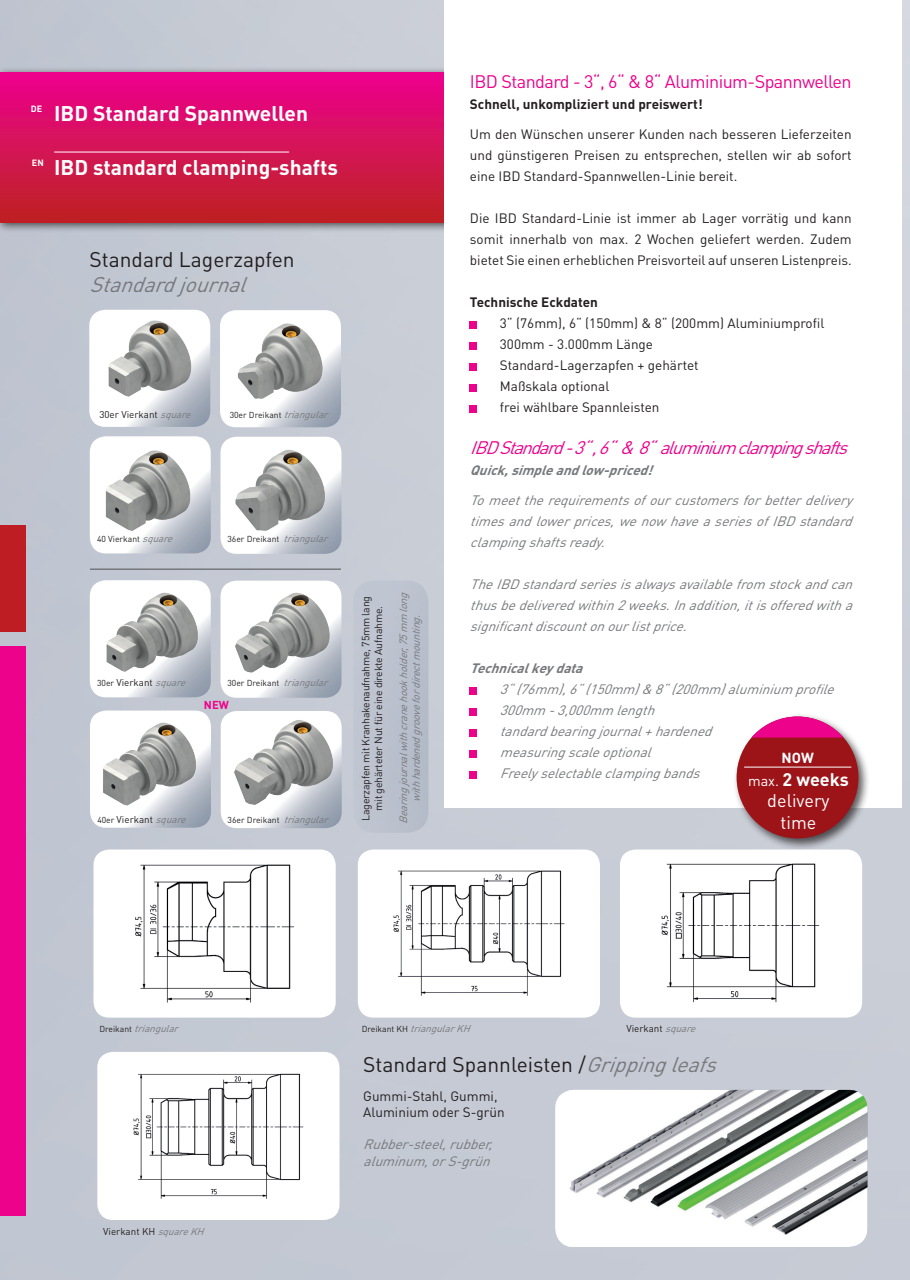
<style>
.page{position:relative;width:910px;height:1280px;background:#fff}
.page>*{position:absolute;margin:0;border:0;box-sizing:border-box;transform-origin:0 0}
.t1{font:21px "DIN Pro";color:#231f20}
.t2{font:700 21px "DIN Pro";color:#fff}
.t3{font:italic 21px "DIN Pro";color:#76787b}
.t4{font:italic 18px "DIN Pro";color:#ed028c}
.t5{font:18px "DIN Pro";letter-spacing:-.03em;color:#ed028c}
.t6{font:18px/21.6px "DIN Pro";color:#fff;text-align:center}
.t7{font:700 14.4px "DIN Pro";color:#fff}
.t8{font:13.5px/21px "DIN Pro";color:#231f20}
.t9{font:italic 13.5px/21px "DIN Pro";color:#76787b}
.t10{font:700 13.5px "DIN Pro";color:#231f20}
.t11{font:italic 700 13.5px "DIN Pro";color:#76787b}
.t12{font:700 11.4px "DIN Pro";color:#ed028c}
.t13{font:10.5px/12.6px "DIN Pro";letter-spacing:-.02em;color:#231f20;text-align:center}
.t14{font:italic 10.5px/12.6px "DIN Pro";color:#76787b;text-align:center}
.t15{font:9.75px "DIN Pro";color:#231f20}
.t16{font:italic 9.75px "DIN Pro";color:#76787b}
.t17{font:700 9px "DIN Pro";color:#fff}
.t18{font:8.55px "DIN Pro";color:#231f20}
.s1{font-style:italic;color:#76787b}
.s2{font-style:italic;font-size:9.75px;color:#76787b}
.s3{font-size:8.55px}
.s4{font-size:14.4px}
.s5{font-weight:700}
.s6{font-style:normal;font-size:8.55px;color:#231f20}
</style>
<div class="page">
<div style="left:0;top:0;width:901px;height:1280px;background:#c5cad4"></div>
<svg style="left:555px;top:1090px;width:12px;height:157px"></svg>
<img style="left:567px;top:1090px;width:300px;height:157px">
<div style="left:0;top:526px;width:26px;height:106px;background:#be1e23"></div>
<div style="left:0;top:646px;width:26px;height:569px;background:#ed028c"></div>
<div style="left:0;top:66px;width:476px;height:167px;background:#231f20;opacity:.75"></div>
<div style="left:0;top:72px;width:466px;height:150px;background:linear-gradient(to bottom,#ee018e,#bd2222)"></div>
<hr style="left:54px;top:152px;width:235px;height:1px;background:#fff">
<div style="left:444px;top:0;width:457px;height:808px;background:#fff"></div>
<div style="left:470px;top:321px;width:7px;height:7px;background:#ed028c"></div>
<div style="left:470px;top:342px;width:7px;height:7px;background:#ed028c"></div>
<div style="left:470px;top:363px;width:7px;height:7px;background:#ed028c"></div>
<div style="left:470px;top:384px;width:7px;height:7px;background:#ed028c"></div>
<div style="left:470px;top:405px;width:7px;height:7px;background:#ed028c"></div>
<div style="left:470px;top:687px;width:7px;height:7px;background:#ed028c"></div>
<div style="left:470px;top:708px;width:7px;height:7px;background:#ed028c"></div>
<div style="left:470px;top:729px;width:7px;height:7px;background:#ed028c"></div>
<div style="left:470px;top:750px;width:7px;height:7px;background:#ed028c"></div>
<div style="left:470px;top:771px;width:7px;height:7px;background:#ed028c"></div>
<div style="left:733px;top:713px;width:138px;height:138px;background:#231f20;opacity:.75"></div>
<div style="left:737px;top:716px;width:121px;height:122px;background:#9c1418;border-radius:50%"></div>
<svg style="left:751px;top:716px;width:92px;height:21px"></svg>
<hr style="left:744px;top:767px;width:107px;height:1px;background:#fff">
<svg style="left:220px;top:437px;width:121px;height:117px"></svg>
<svg style="left:90px;top:436px;width:121px;height:117px"></svg>
<svg style="left:220px;top:310px;width:121px;height:117px"></svg>
<svg style="left:89px;top:310px;width:121px;height:117px"></svg>
<img style="left:99px;top:314px;width:105px;height:95px">
<img style="left:229px;top:314px;width:105px;height:95px">
<svg style="left:220px;top:581px;width:121px;height:117px"></svg>
<svg style="left:90px;top:580px;width:121px;height:117px"></svg>
<img style="left:97px;top:446px;width:105px;height:95px">
<img style="left:231px;top:446px;width:105px;height:94px">
<svg style="left:221px;top:711px;width:121px;height:117px"></svg>
<svg style="left:90px;top:710px;width:121px;height:118px"></svg>
<img style="left:102px;top:587px;width:105px;height:95px">
<img style="left:232px;top:587px;width:105px;height:95px">
<img style="left:99px;top:719px;width:105px;height:95px">
<img style="left:234px;top:718px;width:105px;height:95px">
<hr style="left:90px;top:568px;width:251px;height:2px;background:#76787b">
<div style="left:353px;top:581px;width:75px;height:252px;background:#bcc2ce"></div>
<div style="left:94px;top:849px;width:242px;height:169px;background:#fff;border-radius:16px"></div>
<img style="left:135px;top:864px;width:160px;height:138px">
<div style="left:358px;top:849px;width:242px;height:169px;background:#fff;border-radius:16px"></div>
<img style="left:393px;top:870px;width:172px;height:126px">
<div style="left:620px;top:849px;width:242px;height:169px;background:#fff;border-radius:16px"></div>
<img style="left:662px;top:863px;width:158px;height:140px">
<div style="left:97px;top:1052px;width:242px;height:168px;background:#fff;border-radius:16px"></div>
<img style="left:133px;top:1073px;width:171px;height:125px">
<p class="t17" style="left:31px;top:103px;width:13px">DE</p>
<p class="t17" style="left:32px;top:157px;width:13px">EN</p>
<h1 class="t2" style="left:54px;top:99px;width:255px">IBD Standard Spannwellen</h1>
<h1 class="t2" style="left:54px;top:153px;width:285px">IBD standard clamping-shafts</h1>
<h1 class="t1" style="left:90px;top:245px;width:206px">Standard Lagerzapfen</h1>
<h1 class="t3" style="left:90px;top:270px;width:167px">Standardjournal</h1>
<p class="t15" style="left:99px;top:408px;width:97px">30er Vierkant <span class="s1">square</span></p>
<p class="t18" style="left:230px;top:409px;width:104px">30er Dreikant <span class="s2">triangular</span></p>
<p class="t18" style="left:97px;top:533px;width:81px">40 Vierkant <span class="s2">square</span></p>
<p class="t18" style="left:227px;top:533px;width:106px">36er Dreikant <span class="s2">triangular</span></p>
<p class="t15" style="left:97px;top:676px;width:94px"><span class="s3">30er</span> Vierkant <span class="s1">square</span></p>
<p class="t18" style="left:227px;top:677px;width:106px">30er Dreikant <span class="s2">triangular</span></p>
<p class="t12" style="left:204px;top:697px;width:27px">NEW</p>
<p class="t15" style="left:97px;top:813px;width:94px"><span class="s3">40er</span> Vierkant <span class="s1">square</span></p>
<p class="t18" style="left:228px;top:814px;width:106px">36er Dreikant <span class="s2">triangular</span></p>
<p class="t13" style="left:359px;top:821px;width:226px;rotate:-90deg">Lagerzapfen mit Kranhakenaufnahme, 75mm lang mit gehärteter Nut für eine direkte Aufnahme.</p>
<p class="t14" style="left:397px;top:824px;width:237px;rotate:-90deg">Bearingjournalwithcranehookholder,75mmlong withhardenedgroovefordirectmounting.</p>
<h2 class="t5" style="left:470px;top:69px;width:383px">IBD Standard - 3“, 6“ &amp; 8“ Aluminium-Spannwellen</h2>
<p class="t10" style="left:470px;top:95px;width:234px">Schnell, unkompliziert und preiswert!</p>
<p class="t8" style="left:470px;top:123px;width:383px;text-align:justify">Um den Wünschen unserer Kunden nach besseren Lieferzeiten und günstigeren Preisen zu entsprechen, stellen wir ab sofort eine IBD Standard-Spannwellen-Linie bereit.</p>
<p class="t8" style="left:470px;top:207px;width:383px;text-align:justify">Die IBD Standard-Linie ist immer ab Lager vorrätig und kann somit innerhalb von max. 2 Wochen geliefert werden. Zudem bietet Sie einen erheblichen Preisvorteil auf unseren Listenpreis.</p>
<p class="t10" style="left:470px;top:293px;width:130px">Technische Eckdaten</p>
<p class="t8" style="left:500px;top:312px;width:326px">3“ (76mm), 6“ (150mm) &amp; 8“ (200mm) Aluminiumprofil<br>300mm - 3.000mm Länge<br>Standard-Lagerzapfen + gehärtet<br>Maßskala optional<br>frei wählbare Spannleisten</p>
<h2 class="t4" style="left:470px;top:435px;width:387px">IBDStandard-3“,6“&amp;8“aluminiumclampingshafts</h2>
<p class="t11" style="left:470px;top:461px;width:190px">Quick,simpleandlow-priced!</p>
<p class="t9" style="left:470px;top:489px;width:390px;text-align:justify">Tomeettherequirementsofourcustomersforbetterdelivery timesandlowerprices,wenowhaveaseriesofIBDstandard clampingshaftsready.</p>
<p class="t9" style="left:470px;top:573px;width:390px;text-align:justify">TheIBDstandardseriesisalwaysavailablefrom stockandcan thusbedeliveredwithin2weeks.Inaddition,itisofferedwitha significantdiscountonourlistprice.</p>
<p class="t11" style="left:470px;top:659px;width:120px">Technicalkeydata</p>
<p class="t9" style="left:500px;top:678px;width:341px">3“(76mm),6“(150mm)&amp;8“(200mm)aluminium profile 300mm -3,000mm length tandardbearingjournal+hardened measuringscaleoptional Freelyselectableclampingbands</p>
<p class="t7" style="left:782px;top:748px;width:34px">NOW</p>
<h2 class="t6" style="left:748px;top:767px;width:102px"><span class="s4">max.</span> <span class="s5">2 weeks </span>delivery time</h2>
<p class="t16" style="left:99px;top:1022px;width:84px"><span class="s6">D r e i k a n t</span> triangular</p>
<p class="t16" style="left:362px;top:1022px;width:114px"><span class="s6">D r e i k a n t K H</span> triangularKH</p>
<p class="t15" style="left:626px;top:1022px;width:75px">Vierkant <span class="s1">square</span></p>
<p class="t15" style="left:103px;top:1224px;width:106px">Vierkant KH <span class="s1">squareKH</span></p>
<h1 class="t1" style="left:363px;top:1050px;width:363px">Standard Spannleisten /<span class="s1">Grippingleafs</span></h1>
<p class="t8" style="left:363px;top:1087px;width:143px;line-height:16.2px">Gummi-Stahl, Gummi,<br>Aluminium oder S-grün</p>
<p class="t9" style="left:363px;top:1136px;width:136px;line-height:16.2px">Rubber-steel,rubber, aluminum,orS-grün</p>
</div>
